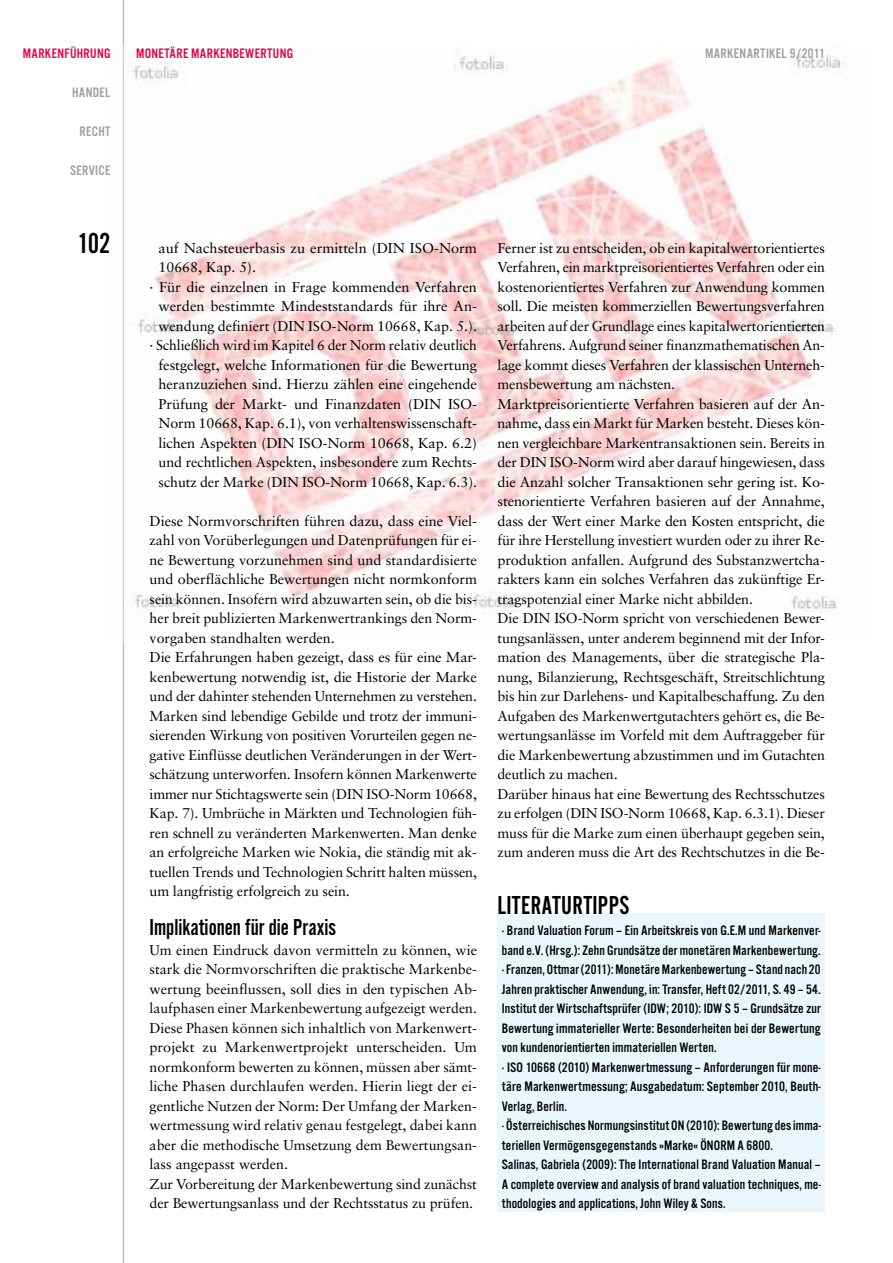
<style>
.page{position:relative;width:893px;height:1263px;background:#fff}
.page>*{position:absolute;margin:0;border:0;box-sizing:border-box;transform-origin:0 0}
.t1{font:30px "Alternate Got No 2 D";color:#000}
.t2{font:27px "Alternate Got No 2 D";letter-spacing:.01em;color:#000}
.t3{font:24px "Alternate Got No 2 D";color:#000}
.t4{font:14.25px/19.5px "Sabon";letter-spacing:-.01em;color:#000}
.t5{font:14.25px/19.5px "Alternate Got No 3 D";letter-spacing:.01em;color:#000}
.t6{font:14.25px "Alternate Got No 3 D";letter-spacing:.025em;color:#9c9e9f}
.t7{font:14.25px "Alternate Got No 3 D";letter-spacing:.025em;color:#e20040}
</style>
<div class="page">
<hr style="left:123px;top:0;width:1px;height:1263px;background:#bbbdbe">
<img style="left:122px;top:45px;width:722px;height:597px">
<div style="left:497px;top:914px;width:328px;height:298px;background:#ebf6fc"></div>
<p class="t7" style="left:23px;top:46px;width:89px">MARKENFÜHRUNG</p>
<p class="t6" style="left:72px;top:85px;width:8px">HANDE</p>
<p class="t6" style="left:105px;top:85px;width:7px">L</p>
<p class="t6" style="left:79px;top:124px;width:26px">RECHT</p>
<p class="t6" style="left:70px;top:163px;width:41px">SERVICE</p>
<h1 class="t1" style="left:78px;top:227px;width:34px">102</h1>
<p class="t7" style="left:136px;top:46px;width:157px">Monetäre Markenbewertung</p>
<p class="t6" style="left:705px;top:46px;width:121px">Markenartikel 9/2011</p>
<p class="t4" style="left:159px;top:238px;width:320px">auf Nachsteuerbasis zu ermitteln (DIN ISO-Norm</p>
<p class="t4" style="left:159px;top:257px;width:99px">10668, Kap. 5).</p>
<p class="t4" style="left:150px;top:277px;width:329px">· Für die einzelnen in Frage kommenden Verfahren</p>
<p class="t4" style="left:159px;top:296px;width:320px">werden bestimmte Mindeststandards für ihre An-</p>
<p class="t4" style="left:159px;top:316px;width:320px">wendung definiert (DIN ISO-Norm 10668, Kap. 5.).</p>
<p class="t4" style="left:150px;top:335px;width:329px">· Schließlich wird im Kapitel 6 der Norm relativ deutlich</p>
<p class="t4" style="left:159px;top:355px;width:320px">festgelegt, welche Informationen für die Bewertung</p>
<p class="t4" style="left:159px;top:374px;width:320px">heranzuziehen sind. Hierzu zählen eine eingehende</p>
<p class="t4" style="left:159px;top:394px;width:320px">Prüfung der Markt- und Finanzdaten (DIN ISO-</p>
<p class="t4" style="left:159px;top:413px;width:320px">Norm 10668, Kap. 6.1), von verhaltenswissenschaft-</p>
<p class="t4" style="left:159px;top:433px;width:320px">lichen Aspekten (DIN ISO-Norm 10668, Kap. 6.2)</p>
<p class="t4" style="left:159px;top:452px;width:320px">und rechtlichen Aspekten, insbesondere zum Rechts-</p>
<p class="t4" style="left:159px;top:472px;width:320px">schutz der Marke (DIN ISO-Norm 10668, Kap. 6.3).</p>
<p class="t4" style="left:150px;top:511px;width:329px">Diese Normvorschriften führen dazu, dass eine Viel&shy;zahl von Vorüberlegungen und Datenprüfungen für ei&shy;ne Bewertung vorzunehmen sind und standardisierte und oberflächliche Bewertungen nicht normkonform sein können. Insofern wird abzuwarten sein, ob die bis&shy;her breit publizierten Markenwertrankings den Norm&shy;vorgaben standhalten werden.<br>Die Erfahrungen haben gezeigt, dass es für eine Mar&shy;kenbewertung notwendig ist, die Historie der Marke und der dahinter stehenden Unternehmen zu verstehen.<br>Marken sind lebendige Gebilde und trotz der immuni&shy;sierenden Wirkung von positiven Vorurteilen gegen ne&shy;gative Einflüsse deutlichen Veränderungen in der Wert&shy;schätzung unterworfen. Insofern können Markenwerte immer nur Stichtagswerte sein (DIN ISO-Norm 10668, Kap. 7). Umbrüche in Märkten und Technologien füh&shy;ren schnell zu veränderten Markenwerten. Man denke an erfolgreiche Marken wie Nokia, die ständig mit ak&shy;tuellen Trends und Technologien Schritt halten müssen, um langfristig erfolgreich zu sein.</p>
<h3 class="t3" style="left:150px;top:915px;width:188px">Implikationen für die Praxis</h3>
<p class="t4" style="left:150px;top:940px;width:329px">Um einen Eindruck davon vermitteln zu können, wie stark die Normvorschriften die praktische Markenbe&shy;wertung beeinflussen, soll dies in den typischen Ab&shy;laufphasen einer Markenbewertung aufgezeigt werden.<br>Diese Phasen können sich inhaltlich von Markenwert&shy;projekt zu Markenwertprojekt unterscheiden. Um normkonform bewerten zu können, müssen aber sämt&shy;liche Phasen durchlaufen werden. Hierin liegt der ei&shy;gentliche Nutzen der Norm: Der Umfang der Marken&shy;wertmessung wird relativ genau festgelegt, dabei kann aber die methodische Umsetzung dem Bewertungsan&shy;lass angepasst werden.<br>Zur Vorbereitung der Markenbewertung sind zunächst der Bewertungsanlass und der Rechtsstatus zu prüfen.</p>
<p class="t4" style="left:497px;top:238px;width:329px">Ferner ist zu entscheiden, ob ein kapitalwertorientiertes Verfahren, ein marktpreisorientiertes Verfahren oder ein kostenorientiertes Verfahren zur Anwendung kommen soll. Die meisten kommerziellen Bewertungsverfahren arbeiten auf der Grundlage eines kapitalwertorientierten Verfahrens. Aufgrund seiner finanzmathematischen An&shy;lage kommt dieses Verfahren der klassischen Unterneh&shy;mensbewertung am nächsten.<br>Marktpreisorientierte Verfahren basieren auf der An&shy;nahme, dass ein Markt für Marken besteht. Dieses kön&shy;nen vergleichbare Markentransaktionen sein. Bereits in der DIN ISO-Norm wird aber darauf hingewiesen, dass die Anzahl solcher Transaktionen sehr gering ist. Ko&shy;stenorientierte Verfahren basieren auf der Annahme, dass der Wert einer Marke den Kosten entspricht, die für ihre Herstellung investiert wurden oder zu ihrer Re&shy;produktion anfallen. Aufgrund des Substanzwertcha&shy;rakters kann ein solches Verfahren das zukünftige Er&shy;tragspotenzial einer Marke nicht abbilden.<br>Die DIN ISO-Norm spricht von verschiedenen Bewer&shy;tungsanlässen, unter anderem beginnend mit der Infor&shy;mation des Managements, über die strategische Pla&shy;nung, Bilanzierung, Rechtsgeschäft, Streitschlichtung bis hin zur Darlehens- und Kapitalbeschaffung. Zu den Aufgaben des Markenwertgutachters gehört es, die Be&shy;wertungsanlässe im Vorfeld mit dem Auftraggeber für die Markenbewertung abzustimmen und im Gutachten deutlich zu machen.<br>Darüber hinaus hat eine Bewertung des Rechtsschutzes zu erfolgen (DIN ISO-Norm 10668, Kap. 6.3.1). Dieser muss für die Marke zum einen überhaupt gegeben sein, zum anderen muss die Art des Rechtschutzes in die Be-</p>
<h2 class="t2" style="left:497px;top:891px;width:105px">Literaturtipps</h2>
<p class="t5" style="left:502px;top:921px;width:320px">· Brand Valuation Forum – Ein Arbeitskreis von G.E.M und Markenver&shy;band e.V. (Hrsg.): Zehn Grundsätze der monetären Markenbewertung. · Franzen, Ottmar (2011): Monetäre Markenbewertung – Stand nach 20<br>Jahren praktischer Anwendung, in: Transfer, Heft 02/2011, S. 49 – 54.<br>Institut der Wirtschaftsprüfer (IDW; 2010): IDW S 5 – Grundsätze zur Bewertung immaterieller Werte: Besonderheiten bei der Bewertung von kundenorientierten immateriellen Werten.<br>· ISO 10668 (2010) Markenwertmessung – Anforderungen für mone&shy;täre Markenwertmessung; Ausgabedatum: September 2010, Beuth-Verlag, Berlin.<br>· Österreichisches Normungsinstitut ON (2010): Bewertung des imma&shy;teriellen Vermögensgegenstands »Marke« ÖNORM A 6800.<br>Salinas, Gabriela (2009): The International Brand Valuation Manual – A complete overview and analysis of brand valuation techniques, me&shy;thodologies and applications, John Wiley &amp; Sons.</p>
</div>
